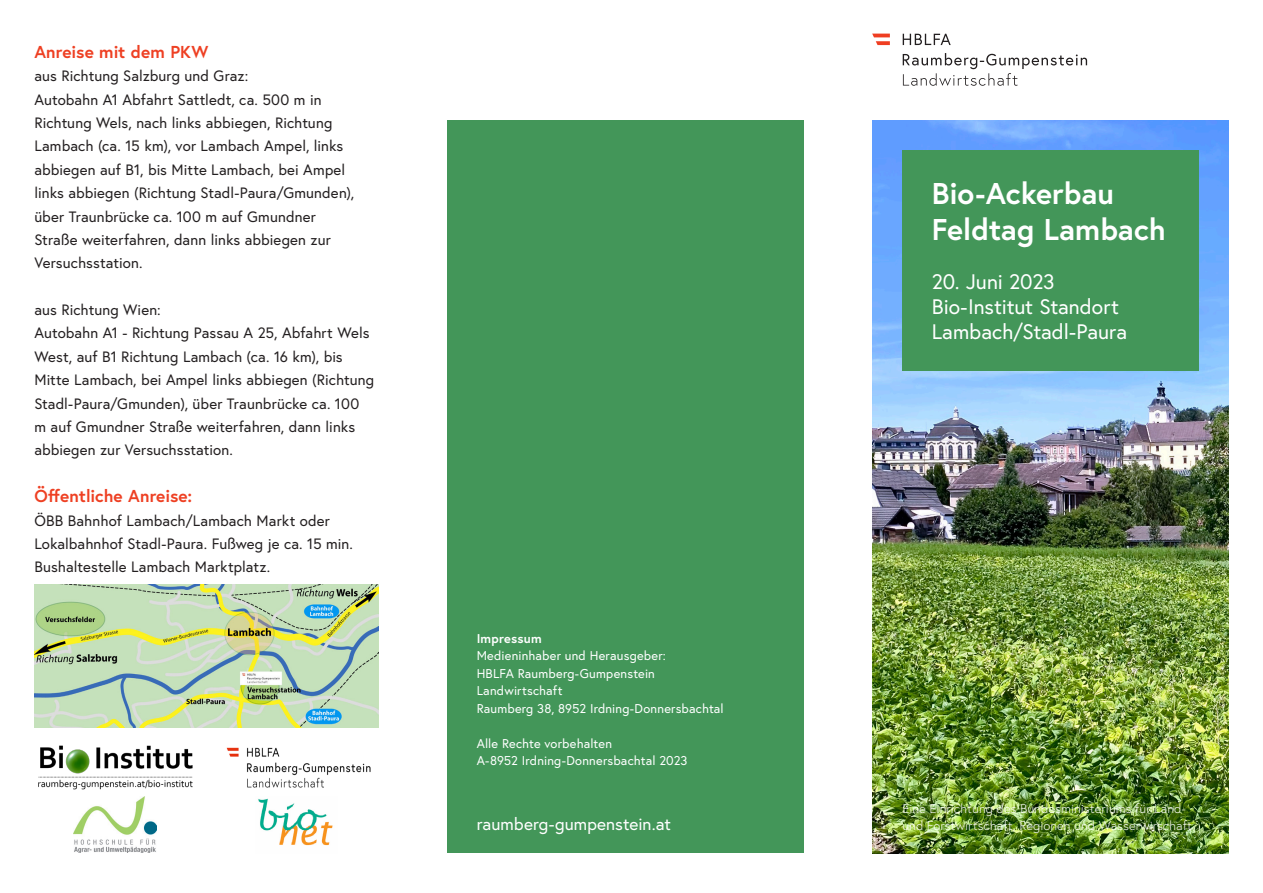
<style>
.page{position:relative;width:1263px;height:893px;background:#fff}
.page>*{position:absolute;margin:0;border:0;box-sizing:border-box;transform-origin:0 0}
.Titel{font:700 30px/36px "Europa Austria";color:#fff}
.Untertitel{font:21px/25.2px "Europa Austria";letter-spacing:-.005em;color:#fff}
.h2_ohne_Nummerierung{font:700 17.25px "Europa Austria";color:#ee4023}
.p_Rückseite{font:17.25px "Europa Austria";letter-spacing:.005em;color:#fff}
.h2_ohne_Nummerierung-2{font:15px/23.4px "Europa Austria";letter-spacing:.005em;color:#231f20}
.t1{font:12.75px/17.5px "Europa Austria";letter-spacing:.015em;color:#fff}
.t2{font:300 12.75px/16.5px "Europa Austria";color:#fff}
.t3{font:700 12.75px "Europa Austria";letter-spacing:.015em;color:#fff}
</style>
<div class="page">
<img style="left:872px;top:120px;width:356px;height:733px">
<div style="left:447px;top:120px;width:356px;height:732px;background:#439659"></div>
<svg style="left:903px;top:53px;width:184px;height:33px"></svg>
<svg style="left:903px;top:34px;width:48px;height:11px"></svg>
<svg style="left:872px;top:34px;width:18px;height:11px"></svg>
<div style="left:902px;top:151px;width:297px;height:220px;background:#439659"></div>
<img style="left:34px;top:584px;width:344px;height:144px">
<img style="left:38px;top:745px;width:155px;height:45px">
<img style="left:226px;top:747px;width:145px;height:41px">
<img style="left:74px;top:796px;width:83px;height:56px">
<img style="left:258px;top:798px;width:75px;height:48px">
<h2 class="h2_ohne_Nummerierung" style="left:34px;top:40px;width:175px">Anreise mit dem PKW</h2>
<h2 class="h2_ohne_Nummerierung-2" style="left:34px;top:64px;width:321px">aus Richtung Salzburg und Graz:<br>Autobahn A1 Abfahrt Sattledt, ca. 500 m in Richtung Wels, nach links abbiegen, Richtung Lambach (ca. 15 km), vor Lambach Ampel, links abbiegen auf B1, bis Mitte Lambach, bei Ampel links abbiegen (Richtung Stadl-Paura/Gmunden), über Traunbrücke ca. 100 m auf Gmundner Straße weiterfahren, dann links abbiegen zur Versuchsstation.</h2>
<h2 class="h2_ohne_Nummerierung-2" style="left:34px;top:298px;width:341px">aus Richtung Wien:<br>Autobahn A1 - Richtung Passau A 25, Abfahrt Wels West, auf B1 Richtung Lambach (ca. 16 km), bis Mitte Lambach, bei Ampel links abbiegen (Richtung Stadl-Paura/Gmunden), über Traunbrücke ca. 100 m auf Gmundner Straße weiterfahren, dann links abbiegen zur Versuchsstation.</h2>
<h2 class="h2_ohne_Nummerierung" style="left:34px;top:484px;width:159px">Öffentliche Anreise:</h2>
<h2 class="h2_ohne_Nummerierung-2" style="left:34px;top:508px;width:320px">ÖBB Bahnhof Lambach/Lambach Markt oder<br>Lokalbahnhof Stadl-Paura. Fußweg je ca. 15 min.<br>Bushaltestelle Lambach Marktplatz.</h2>
<p class="t3" style="left:477px;top:629px;width:67px">Impressum</p>
<p class="t1" style="left:477px;top:647px;width:248px">Medieninhaber und Herausgeber:<br>HBLFA Raumberg-Gumpenstein<br>Landwirtschaft<br>Raumberg 38, 8952 Irdning-Donnersbachtal</p>
<p class="t1" style="left:477px;top:734px;width:212px">Alle Rechte vorbehalten<br>A-8952 Irdning-Donnersbachtal 2023</p>
<p class="p_Rückseite" style="left:477px;top:812px;width:196px">raumberg-gumpenstein.at</p>
<p class="Titel" style="left:932px;top:175px;width:236px">Bio-Ackerbau<br>Feldtag Lambach</p>
<p class="Untertitel" style="left:932px;top:268px;width:197px">20. Juni 2023<br>Bio-Institut Standort<br>Lambach/Stadl-Paura</p>
<p class="t2" style="left:902px;top:800px;width:291px">Eine Einrichtung des Bundesministeriums für Land&shy;und Forstwirtschaft, Regionen und Wasserwirschaft</p>
</div>
